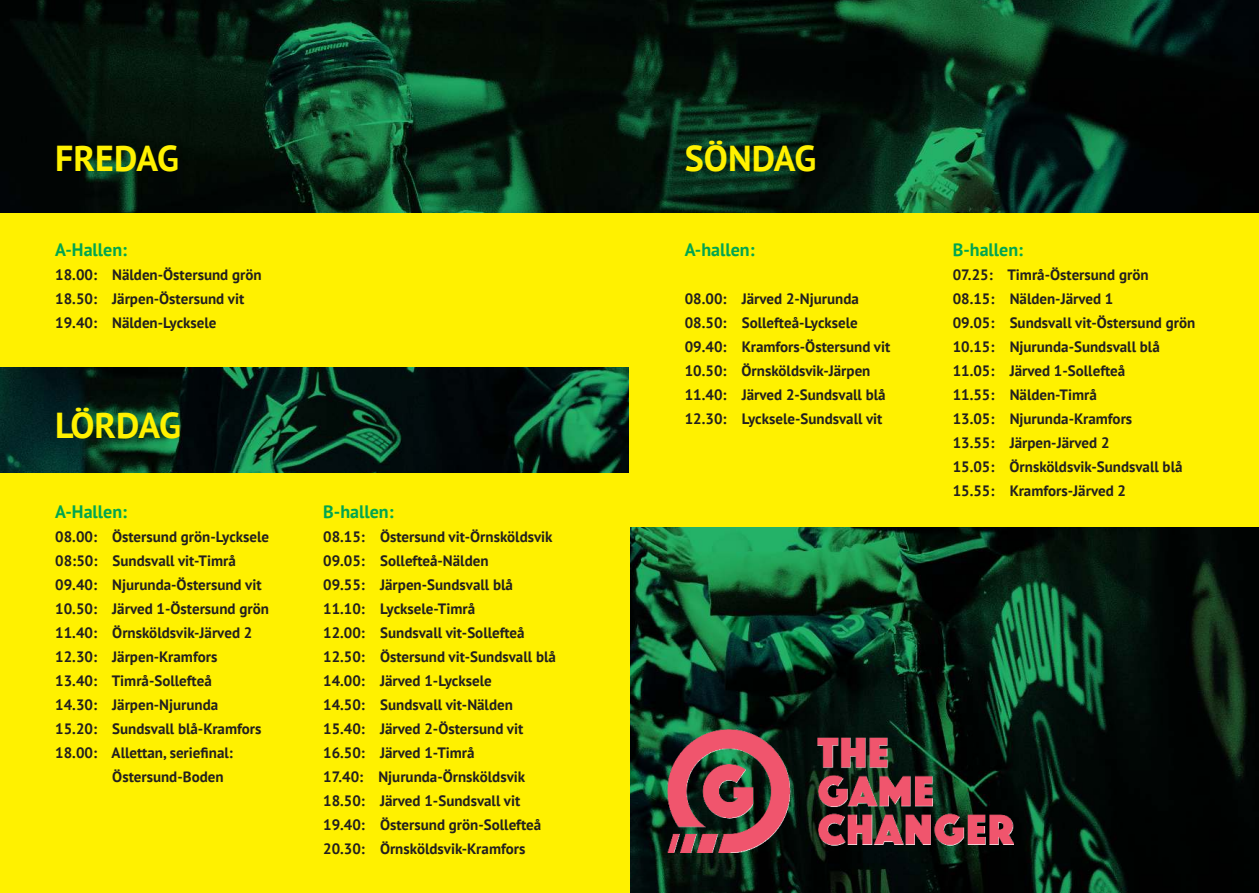
<style>
.page{position:relative;width:1259px;height:893px;background:#fff}
.page>*{position:absolute;margin:0;border:0;box-sizing:border-box;transform-origin:0 0}
.t1{font:700 36px "PT Sans";color:#fff100}
.t2{font:700 18px "PT Sans";color:#00a550}
.t3{font:700 15px/24px "PT Sans";color:#221f1f}
</style>
<div class="page">
<img style="left:0;top:0;width:1259px;height:893px">
<div style="left:0;top:213px;width:629px;height:154px;background:#fff100"></div>
<div style="left:0;top:473px;width:629px;height:420px;background:#fff100"></div>
<div style="left:629px;top:213px;width:630px;height:314px;background:#fff100"></div>
<img style="left:668px;top:729px;width:346px;height:123px">
<h1 class="t1" style="left:55px;top:141px;width:125px">FREDAG</h1>
<h1 class="t1" style="left:685px;top:141px;width:133px">SÖNDAG</h1>
<p class="t2" style="left:55px;top:241px;width:73px">A-Hallen:</p>
<p class="t3" style="left:55px;top:264px;width:208px">18.00: Nälden-Östersund grön<br>18.50: Järpen-Östersund vit<br>19.40: Nälden-Lycksele</p>
<h1 class="t1" style="left:55px;top:407px;width:127px">LÖRDAG</h1>
<p class="t2" style="left:55px;top:503px;width:73px">A-Hallen:</p>
<p class="t3" style="left:55px;top:525px;width:215px">08.00: Östersund grön-Lycksele</p>
<p class="t3" style="left:55px;top:549px;width:182px">08:50: Sundsvall vit-Timrå</p>
<p class="t3" style="left:55px;top:573px;width:208px">09.40: Njurunda-Östersund vit</p>
<p class="t3" style="left:55px;top:597px;width:215px">10.50: Järved 1-Östersund grön</p>
<p class="t3" style="left:55px;top:621px;width:199px">11.40: Örnsköldsvik-Järved 2</p>
<p class="t3" style="left:55px;top:645px;width:164px">12.30: Järpen-Kramfors</p>
<p class="t3" style="left:55px;top:669px;width:158px">13.40: Timrå-Sollefteå</p>
<p class="t3" style="left:55px;top:693px;width:164px">14.30: Järpen-Njurunda</p>
<p class="t3" style="left:55px;top:717px;width:208px">15.20: Sundsvall blå-Kramfors</p>
<p class="t3" style="left:55px;top:740px;width:179px">18.00: Allettan, seriefinal:</p>
<p class="t3" style="left:112px;top:765px;width:113px">Östersund-Boden</p>
<p class="t2" style="left:323px;top:503px;width:72px">B-hallen:</p>
<p class="t3" style="left:323px;top:525px;width:234px">08.15: Östersund vit-Örnsköldsvik<br>09.05: Sollefteå-Nälden<br>09.55: Järpen-Sundsvall blå<br>11.10: Lycksele-Timrå<br>12.00: Sundsvall vit-Sollefteå<br>12.50: Östersund vit-Sundsvall blå<br>14.00: Järved 1-Lycksele<br>14.50: Sundsvall vit-Nälden<br>15.40: Järved 2-Östersund vit<br>16.50: Järved 1-Timrå<br>17.40: Njurunda-Örnsköldsvik<br>18.50: Järved 1-Sundsvall vit<br>19.40: Östersund grön-Sollefteå<br>20.30: Örnsköldsvik-Kramfors</p>
<p class="t2" style="left:685px;top:241px;width:71px">A-hallen:</p>
<p class="t3" style="left:685px;top:288px;width:207px">08.00: Järved 2-Njurunda<br>08.50: Sollefteå-Lycksele<br>09.40: Kramfors-Östersund vit<br>10.50: Örnsköldsvik-Järpen<br>11.40: Järved 2-Sundsvall blå<br>12.30: Lycksele-Sundsvall vit</p>
<p class="t2" style="left:952px;top:241px;width:72px">B-hallen:</p>
<p class="t3" style="left:952px;top:264px;width:244px">07.25: Timrå-Östersund grön<br>08.15: Nälden-Järved 1<br>09.05: Sundsvall vit-Östersund grön<br>10.15: Njurunda-Sundsvall blå<br>11.05: Järved 1-Sollefteå<br>11.55: Nälden-Timrå<br>13.05: Njurunda-Kramfors<br>13.55: Järpen-Järved 2<br>15.05: Örnsköldsvik-Sundsvall blå<br>15.55: Kramfors-Järved 2</p>
</div>
